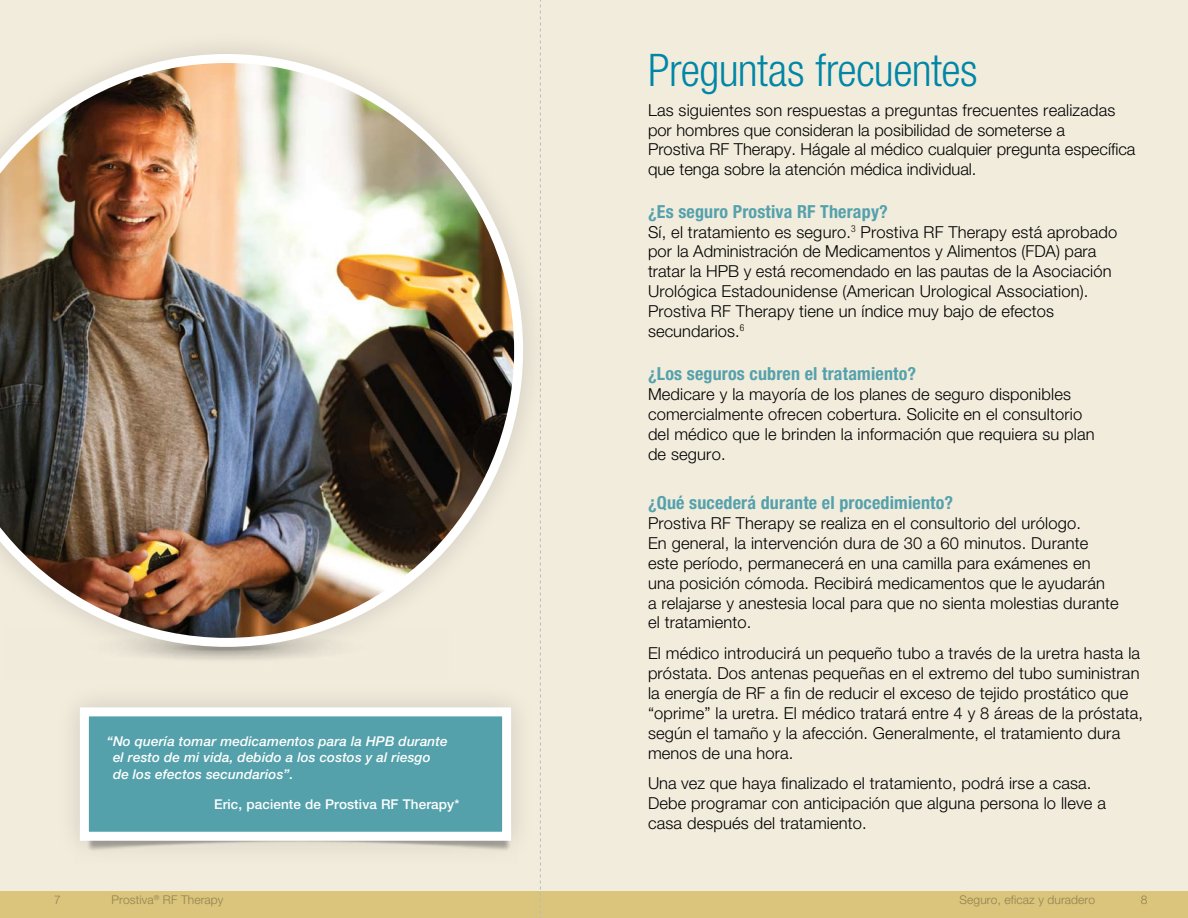
<style>
.page{position:relative;width:1188px;height:918px;background:#fff}
.page>*{position:absolute;margin:0;border:0;box-sizing:border-box;transform-origin:0 0}
.t1{font:300 condensed 45px "Helvetica Neue LT Std";letter-spacing:-.015em;color:#0086a6}
.t2{font:700 condensed 18px "Helvetica Neue LT Std";letter-spacing:.01em;color:#54a1ac}
.t3{font:300 16.5px/20px "Helvetica Neue LT Std";letter-spacing:.01em;color:#000}
.t4{font:italic 500 13.5px/16.5px "Helvetica Neue LT Std";letter-spacing:.01em;color:#fff}
.t5{font:500 13.5px "Helvetica Neue LT Std";letter-spacing:.01em;color:#fff}
.t6{font:300 12px "Helvetica Neue LT Std";letter-spacing:.01em;color:#908352}
</style>
<div class="page">
<div style="left:0;top:0;width:608px;height:918px;background:#f2ecdd"></div>
<div style="left:580px;top:0;width:608px;height:918px;background:#f2ecdd"></div>
<div style="left:0;top:891px;width:608px;height:27px;background:#dbc47b"></div>
<div style="left:580px;top:891px;width:608px;height:27px;background:#dbc47b"></div>
<div style="left:54px;top:682px;width:483px;height:184px;background:#000;opacity:.15"></div>
<div style="left:80px;top:707px;width:431px;height:134px;background:#54a1ac;border:9px solid #fff"></div>
<svg style="left:540px;top:0;width:1px;height:918px"></svg>
<div style="left:0;top:29px;width:548px;height:643px;background:#000;opacity:.15"></div>
<img style="left:0;top:54px;width:523px;height:593px">
<p class="t4" style="left:113px;top:733px;width:336px;text-indent:-6px">“No quería tomar medicamentos para la HPB durante el resto de mi vida, debido a los costos y al riesgo de los efectos secundarios”.</p>
<p class="t5" style="left:214px;top:796px;width:247px">Eric, paciente de Prostiva RF Therapy*</p>
<h1 class="t1" style="left:648px;top:44px;width:331px">Preguntas frecuentes</h1>
<p class="t3" style="left:648px;top:100px;width:489px">Las siguientes son respuestas a preguntas frecuentes realizadas por hombres que consideran la posibilidad de someterse a<br>Prostiva RF Therapy. Hágale al médico cualquier pregunta específica que tenga sobre la atención médica individual.</p>
<p class="t2" style="left:648px;top:200px;width:241px">¿Es seguro Prostiva RF Therapy?</p>
<p class="t3" style="left:648px;top:221px;width:471px">Sí, el tratamiento es seguro.<sup>3</sup> Prostiva RF Therapy está aprobado por la Administración de Medicamentos y Alimentos (FDA) para tratar la HPB y está recomendado en las pautas de la Asociación Urológica Estadounidense (American Urological Association).<br>Prostiva RF Therapy tiene un índice muy bajo de efectos secundarios.<sup>6</sup></p>
<p class="t2" style="left:648px;top:363px;width:270px">¿Los seguros cubren el tratamiento?</p>
<p class="t3" style="left:648px;top:384px;width:448px">Medicare y la mayoría de los planes de seguro disponibles comercialmente ofrecen cobertura. Solicite en el consultorio del médico que le brinden la información que requiera su plan de seguro.</p>
<p class="t2" style="left:648px;top:492px;width:307px">¿Qué sucederá durante el procedimiento?</p>
<p class="t3" style="left:648px;top:513px;width:472px">Prostiva RF Therapy se realiza en el consultorio del urólogo.<br>En general, la intervención dura de 30 a 60 minutos. Durante este período, permanecerá en una camilla para exámenes en una posición cómoda. Recibirá medicamentos que le ayudarán<br>a relajarse y anestesia local para que no sienta molestias durante el tratamiento.</p>
<p class="t3" style="left:648px;top:643px;width:497px">El médico introducirá un pequeño tubo a través de la uretra hasta la próstata. Dos antenas pequeñas en el extremo del tubo suministran la energía de RF a fin de reducir el exceso de tejido prostático que “oprime” la uretra. El médico tratará entre 4 y 8 áreas de la próstata, según el tamaño y la afección. Generalmente, el tratamiento dura menos de una hora.</p>
<p class="t3" style="left:648px;top:773px;width:460px">Una vez que haya finalizado el tratamiento, podrá irse a casa.<br>Debe programar con anticipación que alguna persona lo lleve a casa después del tratamiento.</p>
<p class="t6" style="left:54px;top:892px;width:8px">7</p>
<p class="t6" style="left:111px;top:892px;width:114px">Prostiva<sup>®</sup> RF Therapy</p>
<p class="t6" style="left:960px;top:892px;width:137px">Seguro, eficaz y duradero</p>
<p class="t6" style="left:1141px;top:892px;width:8px">8</p>
</div>
